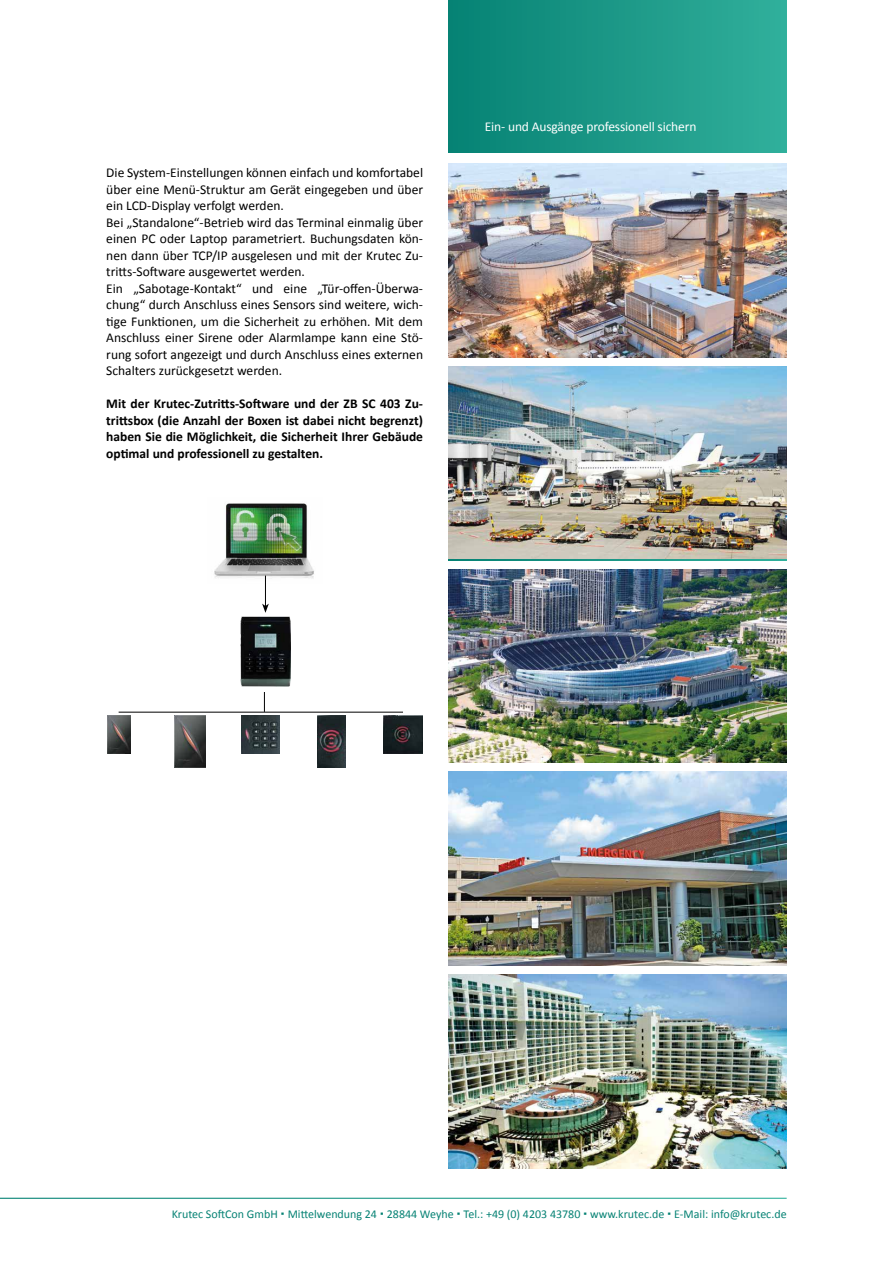
<style>
.page{position:relative;width:893px;height:1263px;background:#fff}
.page>*{position:absolute;margin:0;border:0;box-sizing:border-box;transform-origin:0 0}
.t1{font:13.5px/16.5px "Calibri";color:#000}
.t2{font:700 13.5px/16.5px "Calibri";color:#000;text-align:justify}
.t3{font:13.5px "Calibri";letter-spacing:-.01em;color:#fff}
.t4{font:12px "Calibri";color:#068274}
</style>
<div class="page">
<div style="left:449px;top:0;width:338px;height:152px;background:linear-gradient(to right,#068274,#31af9b)"></div>
<img style="left:449px;top:164px;width:338px;height:194px">
<img style="left:449px;top:569px;width:338px;height:194px">
<img style="left:449px;top:974px;width:338px;height:194px">
<img style="left:449px;top:366px;width:338px;height:193px">
<img style="left:449px;top:772px;width:338px;height:193px">
<img style="left:214px;top:503px;width:100px;height:77px">
<hr style="left:265px;top:576px;width:1px;height:30px;background:#000">
<svg style="left:262px;top:604px;width:7px;height:9px"></svg>
<svg style="left:264px;top:692px;width:1px;height:20px"></svg>
<hr style="left:119px;top:712px;width:284px;height:1px;background:#000">
<img style="left:241px;top:616px;width:49px;height:71px">
<img style="left:174px;top:716px;width:31px;height:51px">
<img style="left:107px;top:716px;width:23px;height:38px">
<img style="left:242px;top:716px;width:38px;height:38px">
<img style="left:384px;top:716px;width:38px;height:37px">
<img style="left:318px;top:716px;width:28px;height:51px">
<p class="t1" style="left:106px;top:165px;width:318px">Die System-Einstellungen können einfach und komfortabel über eine Menü-Struktur am Gerät eingegeben und über ein LCD-Display verfolgt werden.<br>Bei „Standalone“-Betrieb wird das Terminal einmalig über einen PC oder Laptop parametriert. Buchungsdaten kön&shy;nen dann über TCP/IP ausgelesen und mit der Krutec Zu&shy;tritts-Software ausgewertet werden.<br>Ein „Sabotage-Kontakt“ und eine „Tür-offen-Überwa&shy;chung“ durch Anschluss eines Sensors sind weitere, wich&shy;tige Funktionen, um die Sicherheit zu erhöhen. Mit dem Anschluss einer Sirene oder Alarmlampe kann eine Stö&shy;rung sofort angezeigt und durch Anschluss eines externen Schalters zurückgesetzt werden.</p>
<p class="t2" style="left:106px;top:396px;width:318px">Mit der Krutec-Zutritts-Software und der ZB SC 403 Zu&shy;trittsbox (die Anzahl der Boxen ist dabei nicht begrenzt) haben Sie die Möglichkeit, die Sicherheit Ihrer Gebäude optimal und professionell zu gestalten.</p>
<p class="t3" style="left:485px;top:118px;width:213px">Ein- und Ausgänge professionell sichern</p>
<p class="t4" style="left:172px;top:1206px;width:616px">Krutec SoftCon GmbH Mittelwendung 24 28844 Weyhe Tel.: +49 (0) 4203 43780 www.krutec.de E-Mail: info@krutec.de</p>
</div>
